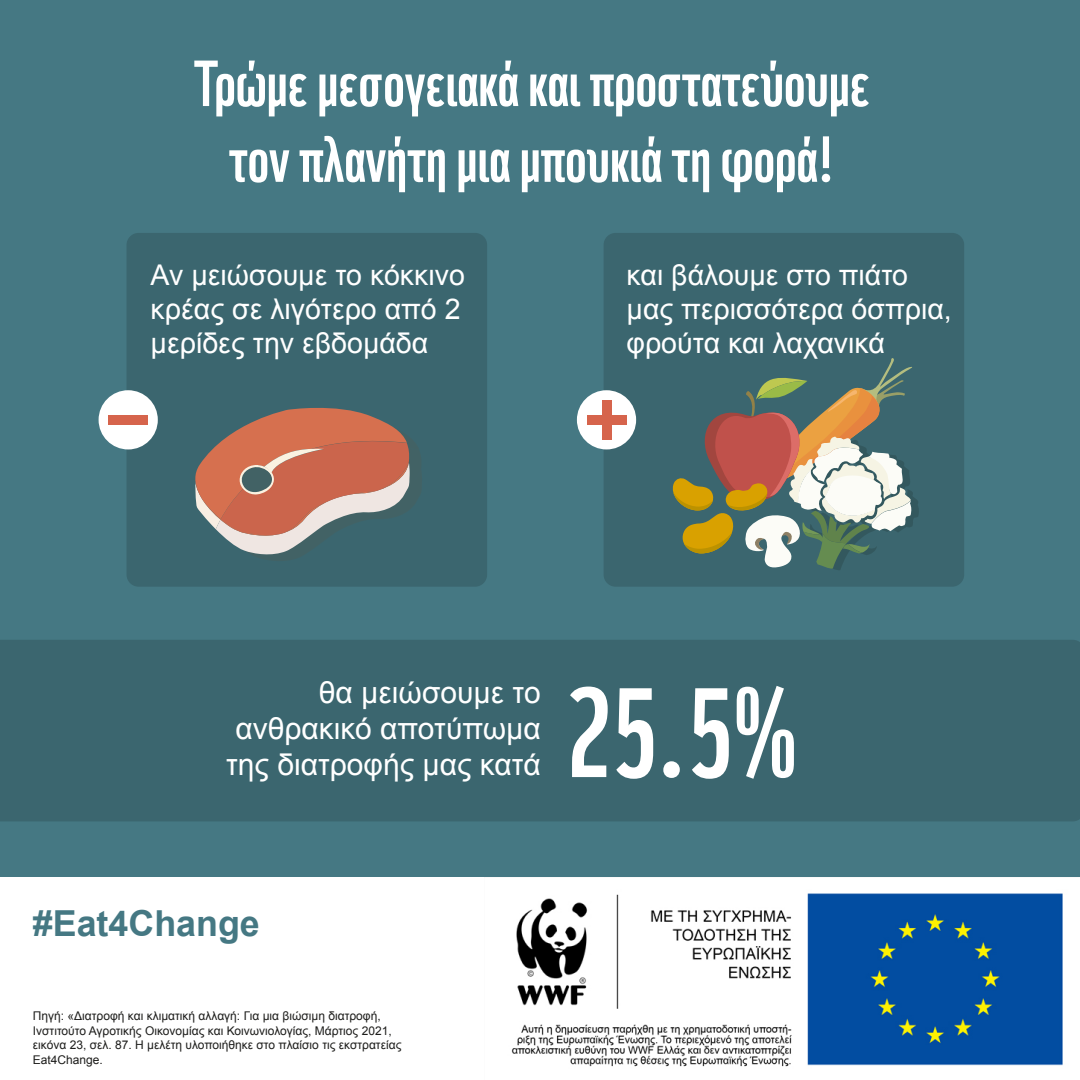
<style>
.page{position:relative;width:1080px;height:1080px;background:#457883}
.page>*{position:absolute;margin:0;border:0;box-sizing:border-box;transform-origin:0 0}
.t1{font:123.3px "WWF";color:#fff}
.t2{font:63.1px/75.8px "WWF";color:#fff;text-align:center}
.t3{font:700 35.8px "Arial";color:#457883}
.t4{font:30px/36px "Arial";color:#fff;text-align:right}
.t5{font:28.5px/34.3px "Arial";color:#fff}
.t6{font:12px/14.4px "Arial";color:#1d1d1b}
</style>
<div class="page">
<div style="left:127px;top:233px;width:360px;height:354px;background:#3b666f;border-radius:12px"></div>
<div style="left:604px;top:233px;width:360px;height:354px;background:#3b666f;border-radius:12px"></div>
<div style="left:0;top:640px;width:1080px;height:181px;background:#3b666f"></div>
<div style="left:0;top:878px;width:1080px;height:202px;background:#fff"></div>
<img style="left:511px;top:893px;width:552px;height:174px">
<svg style="left:195px;top:407px;width:215px;height:148px"></svg>
<svg style="left:673px;top:358px;width:246px;height:212px"></svg>
<div style="left:99px;top:390px;width:59px;height:59px;background:#fff;border-radius:50%"></div>
<div style="left:108px;top:415px;width:40px;height:9px;background:#d6644c"></div>
<div style="left:577px;top:390px;width:59px;height:59px;background:#fff;border-radius:50%"></div>
<div style="left:587px;top:415px;width:39px;height:9px;background:#d6644c"></div>
<div style="left:602px;top:400px;width:9px;height:40px;background:#d6644c"></div>
<h2 class="t2" style="left:194px;top:39px;width:678px">Τρώµε µεσογειακά και προστατεύουµε τον πλανήτη µια µπουκιά τη φορά!</h2>
<h3 class="t5" style="left:151px;top:258px;width:316px">Αν μειώσουμε το κόκκινο κρέας σε λιγότερο από 2 μερίδες την εβδομάδα</h3>
<h3 class="t5" style="left:627px;top:258px;width:327px">και βάλουμε στο πιάτο μας περισσότερα όσπρια, φρούτα και λαχανικά</h3>
<h3 class="t4" style="left:226px;top:675px;width:316px">θα μειώσουμε το ανθρακικό αποτύπωμα της διατροφής μας κατά</h3>
<h1 class="t1" style="left:566px;top:636px;width:233px">25.5%</h1>
<h3 class="t3" style="left:33px;top:899px;width:228px">#Eat4Change</h3>
<p class="t6" style="left:33px;top:1009px;width:370px">Πηγή: «Διατροφή και κλιματική αλλαγή: Για μια βιώσιμη διατροφή, Ινστιτούτο Αγροτικής Οικονομίας και Κοινωνιολογίας, Μάρτιος 2021, εικόνα 23, σελ. 87. Η μελέτη υλοποιήθηκε στο πλαίσιο τις εκστρατείας Eat4Change.</p>
</div>
